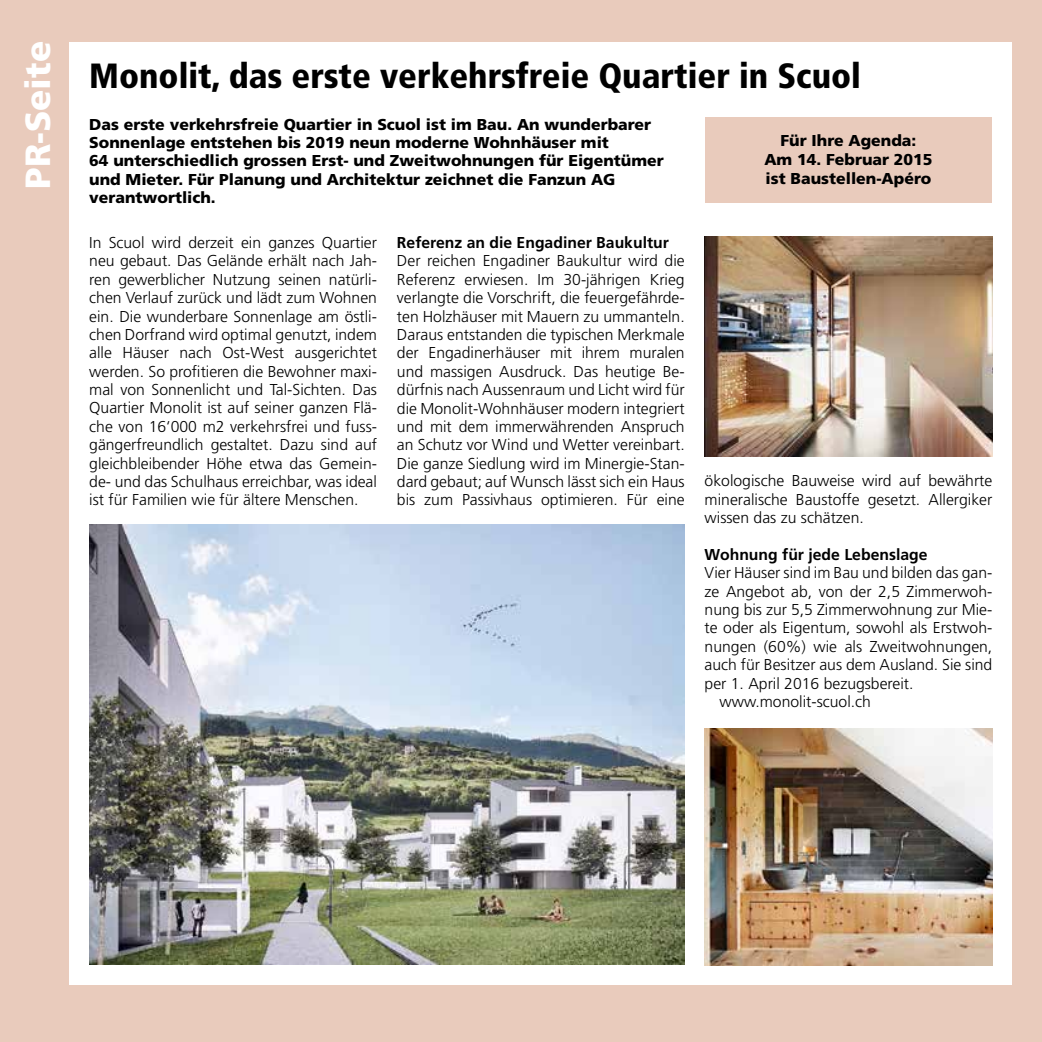
<style>
.page{position:relative;width:1042px;height:1042px;background:#fff}
.page>*{position:absolute;margin:0;border:0;box-sizing:border-box;transform-origin:0 0}
.t1{font:900 condensed 35px "Frutiger LT";color:#000}
.t2{font:900 35px "Frutiger LT";color:#fff}
.t3{font:300 15.75px/18.4px "Frutiger LT";color:#000;text-align:justify}
.t4{font:900 15.75px/18.4px "Frutiger LT";color:#000}
.t5{font:700 15.75px "Frutiger LT";color:#000}
</style>
<div class="page">
<div style="left:0;top:0;width:1041px;height:1042px;background:#e9cbbc"></div>
<div style="left:69px;top:42px;width:943px;height:943px;background:#fff"></div>
<img style="left:89px;top:525px;width:596px;height:439px">
<img style="left:704px;top:728px;width:288px;height:237px">
<img style="left:704px;top:236px;width:288px;height:220px">
<div style="left:705px;top:117px;width:287px;height:86px;background:#e9cbbc"></div>
<h1 class="t2" style="left:17px;top:189px;width:149px;rotate:-90deg">PR-Seite</h1>
<h1 class="t1" style="left:89px;top:55px;width:773px">Monolit, das erste verkehrsfreie Quartier in Scuol</h1>
<p class="t4" style="left:89px;top:115px;width:576px">Das erste verkehrsfreie Quartier in Scuol ist im Bau. An wunderbarer Sonnenlage entstehen bis 2019 neun moderne Wohnhäuser mit<br>64 unterschiedlich grossen Erst- und Zweitwohnungen für Eigentümer und Mieter. Für Planung und Architektur zeichnet die Fanzun AG verantwortlich.</p>
<p class="t3" style="left:89px;top:234px;width:289px">In Scuol wird derzeit ein ganzes Quartier neu gebaut. Das Gelände erhält nach Jah&shy;ren gewerblicher Nutzung seinen natürli&shy;chen Verlauf zurück und lädt zum Wohnen ein. Die wunderbare Sonnenlage am östli&shy;chen Dorfrand wird optimal genutzt, indem alle Häuser nach Ost-West ausgerichtet werden. So profitieren die Bewohner maxi&shy;mal von Sonnenlicht und Tal-Sichten. Das Quartier Monolit ist auf seiner ganzen Flä&shy;che von 16‘000 m2 verkehrsfrei und fuss&shy;gängerfreundlich gestaltet. Dazu sind auf gleichbleibender Höhe etwa das Gemein&shy;de- und das Schulhaus erreichbar, was ideal ist für Familien wie für ältere Menschen.</p>
<p class="t5" style="left:397px;top:233px;width:273px">Referenz an die Engadiner Baukultur</p>
<p class="t3" style="left:397px;top:252px;width:289px">Der reichen Engadiner Baukultur wird die Referenz erwiesen. Im 30-jährigen Krieg verlangte die Vorschrift, die feuergefährde&shy;ten Holzhäuser mit Mauern zu ummanteln.<br>Daraus entstanden die typischen Merkmale der Engadinerhäuser mit ihrem muralen und massigen Ausdruck. Das heutige Be&shy;dürfnis nach Aussenraum und Licht wird für die Monolit-Wohnhäuser modern integriert und mit dem immerwährenden Anspruch an Schutz vor Wind und Wetter vereinbart.<br>Die ganze Siedlung wird im Minergie-Stan&shy;dard gebaut; auf Wunsch lässt sich ein Haus bis zum Passivhaus optimieren. Für eine</p>
<p class="t4" style="left:764px;top:130px;width:170px;line-height:19.2px;text-align:center">Für Ihre Agenda:<br>Am 14. Februar 2015 ist Baustellen-Apéro</p>
<p class="t3" style="left:704px;top:472px;width:289px">ökologische Bauweise wird auf bewährte mineralische Baustoffe gesetzt. Allergiker wissen das zu schätzen.</p>
<p class="t5" style="left:704px;top:545px;width:224px">Wohnung für jede Lebenslage</p>
<p class="t3" style="left:704px;top:564px;width:289px">Vier Häuser sind im Bau und bilden das gan-</p>
<p class="t3" style="left:704px;top:582px;width:289px">ze Angebot ab, von der 2,5 Zimmerwoh-</p>
<p class="t3" style="left:704px;top:600px;width:289px">nung bis zur 5,5 Zimmerwohnung zur Mie-</p>
<p class="t3" style="left:704px;top:619px;width:289px">te oder als Eigentum, sowohl als Erstwoh-</p>
<p class="t3" style="left:704px;top:637px;width:289px">nungen (60%) wie als Zweitwohnungen,</p>
<p class="t3" style="left:704px;top:656px;width:289px">auch für Besitzer aus dem Ausland. Sie sind</p>
<p class="t3" style="left:704px;top:674px;width:210px">per 1. April 2016 bezugsbereit.</p>
<p class="t3" style="left:719px;top:692px;width:153px">www.monolit-scuol.ch</p>
</div>
